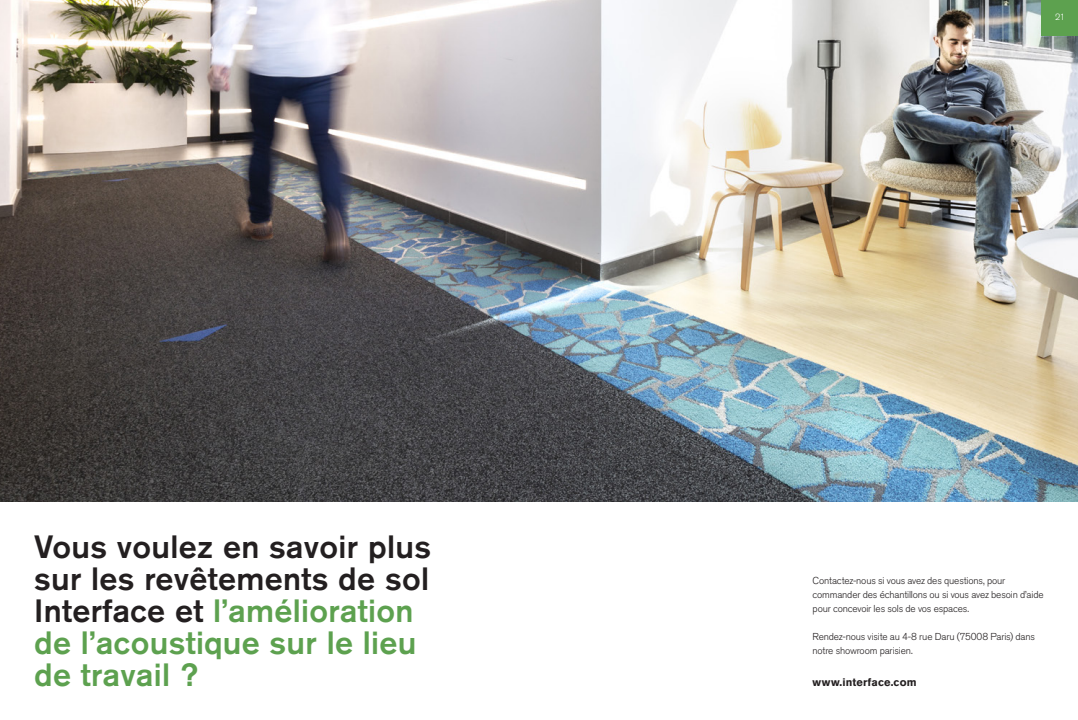
<style>
.page{position:relative;width:1078px;height:720px;background:#fff}
.page>*{position:absolute;margin:0;border:0;box-sizing:border-box;transform-origin:0 0}
.t1{font:500 32px/32px "Akzidenz Grotesk Pro";letter-spacing:.01em;color:#231f20}
.t2{font:700 11px "Akzidenz Grotesk Pro";letter-spacing:.01em;color:#231f20}
.t3{font:300 10px/14px "Akzidenz Grotesk Pro";letter-spacing:-.015em;color:#231f20}
.t4{font:300 9px "Akzidenz Grotesk Pro";color:#fff}
.s1{color:#5da14f}
</style>
<div class="page">
<img style="left:0;top:0;width:1077px;height:502px">
<div style="left:1041px;top:0;width:36px;height:36px;background:#5da14f"></div>
<h1 class="t1" style="left:34px;top:530px;width:398px">Vous voulez en savoir plus sur les revêtements de sol<br>Interface et <span class="s1">l’amélioration de l’acoustique sur le lieu de travail ?</span></h1>
<p class="t4" style="left:1054px;top:11px;width:12px">21</p>
<p class="t3" style="left:812px;top:573px;width:232px">Contactez-nous si vous avez des questions, pour commander des échantillons ou si vous avez besoin d’aide pour concevoir les sols de vos espaces.</p>
<p class="t3" style="left:812px;top:629px;width:224px">Rendez-nous visite au 4-8 rue Daru (75008 Paris) dans notre showroom parisien.</p>
<p class="t2" style="left:812px;top:675px;width:105px">www.interface.com</p>
</div>
